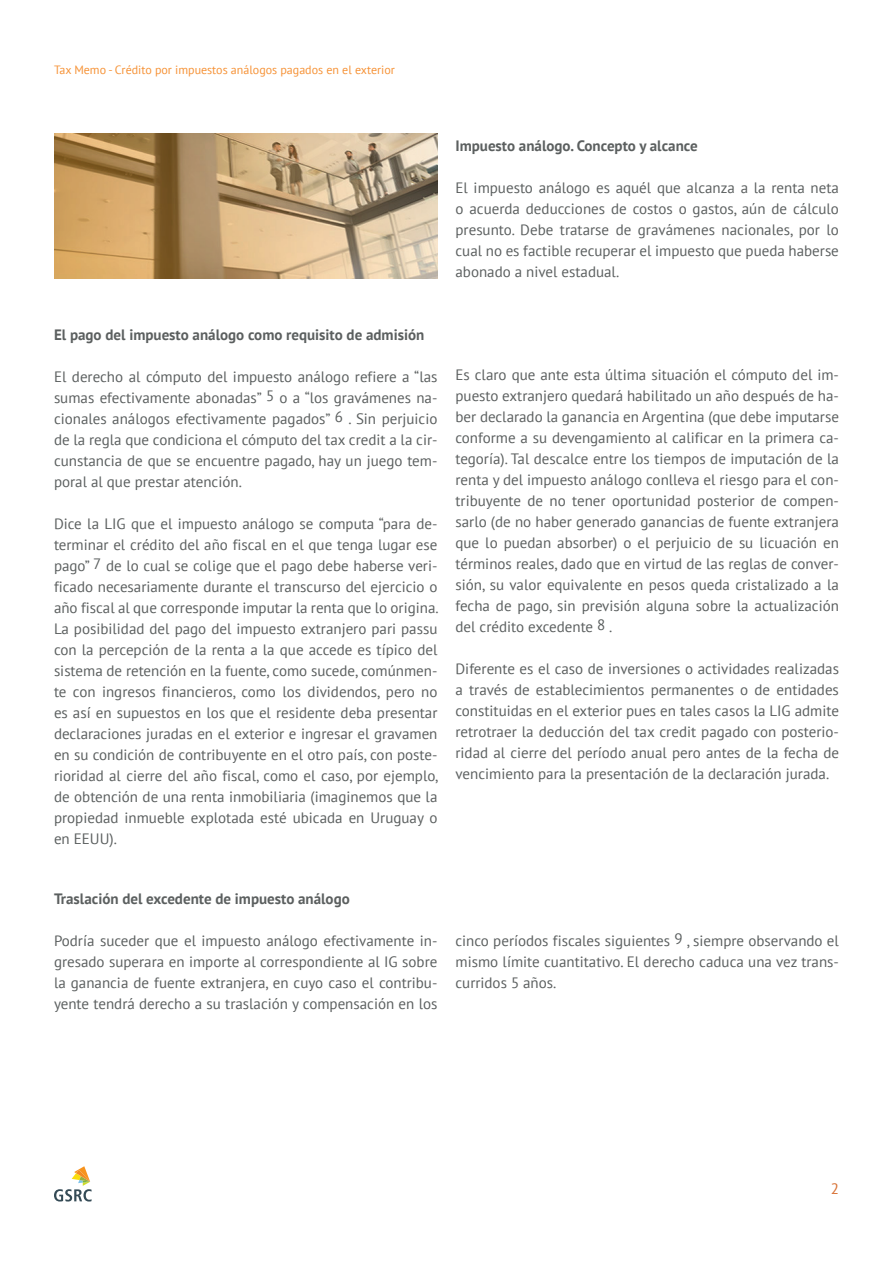
<style>
.page{position:relative;width:893px;height:1263px;background:#fff}
.page>*{position:absolute;margin:0;border:0;box-sizing:border-box;transform-origin:0 0}
.t1{font:15px/21px "PT Sans";color:#5b5f5f;text-align:justify}
.t2{font:700 15px "PT Sans";color:#5b5f5f}
.t3{font:15px "PT Sans";color:#d76f32}
.t4{font:12px "PT Sans";color:#f69236}
</style>
<div class="page">
<svg style="left:54px;top:1166px;width:38px;height:35px"></svg>
<img style="left:55px;top:134px;width:382px;height:145px">
<p class="t4" style="left:54px;top:62px;width:342px">Tax Memo - Crédito por impuestos análogos pagados en el exterior</p>
<p class="t2" style="left:455px;top:136px;width:244px">Impuesto análogo. Concepto y alcance</p>
<p class="t1" style="left:455px;top:177px;width:385px">El impuesto análogo es aquél que alcanza a la renta neta o acuerda deducciones de costos o gastos, aún de cálculo presunto. Debe tratarse de gravámenes nacionales, por lo cual no es factible recuperar el impuesto que pueda haberse abonado a nivel estadual.</p>
<p class="t2" style="left:54px;top:324px;width:372px">El pago del impuesto análogo como requisito de admisión</p>
<p class="t1" style="left:54px;top:365px;width:385px">El derecho al cómputo del impuesto análogo refiere a “las sumas efectivamente abonadas” 5 o a “los gravámenes na&shy;cionales análogos efectivamente pagados” 6 . Sin perjuicio de la regla que condiciona el cómputo del tax credit a la cir&shy;cunstancia de que se encuentre pagado, hay un juego tem&shy;poral al que prestar atención.</p>
<p class="t1" style="left:54px;top:512px;width:386px">Dice la LIG que el impuesto análogo se computa “para de&shy;terminar el crédito del año fiscal en el que tenga lugar ese pago” 7 de lo cual se colige que el pago debe haberse veri&shy;ficado necesariamente durante el transcurso del ejercicio o año fiscal al que corresponde imputar la renta que lo origina.<br>La posibilidad del pago del impuesto extranjero pari passu con la percepción de la renta a la que accede es típico del sistema de retención en la fuente, como sucede, comúnmen&shy;te con ingresos financieros, como los dividendos, pero no es así en supuestos en los que el residente deba presentar declaraciones juradas en el exterior e ingresar el gravamen en su condición de contribuyente en el otro país, con poste&shy;rioridad al cierre del año fiscal, como el caso, por ejemplo, de obtención de una renta inmobiliaria (imaginemos que la propiedad inmueble explotada esté ubicada en Uruguay o en EEUU).</p>
<p class="t1" style="left:455px;top:364px;width:385px">Es claro que ante esta última situación el cómputo del im&shy;puesto extranjero quedará habilitado un año después de ha&shy;ber declarado la ganancia en Argentina (que debe imputarse conforme a su devengamiento al calificar en la primera ca&shy;tegoría). Tal descalce entre los tiempos de imputación de la renta y del impuesto análogo conlleva el riesgo para el con&shy;tribuyente de no tener oportunidad posterior de compen&shy;sarlo (de no haber generado ganancias de fuente extranjera que lo puedan absorber) o el perjuicio de su licuación en términos reales, dado que en virtud de las reglas de conver&shy;sión, su valor equivalente en pesos queda cristalizado a la fecha de pago, sin previsión alguna sobre la actualización del crédito excedente 8 .</p>
<p class="t1" style="left:455px;top:658px;width:385px">Diferente es el caso de inversiones o actividades realizadas a través de establecimientos permanentes o de entidades constituidas en el exterior pues en tales casos la LIG admite retrotraer la deducción del tax credit pagado con posterio&shy;ridad al cierre del período anual pero antes de la fecha de vencimiento para la presentación de la declaración jurada.</p>
<p class="t2" style="left:54px;top:889px;width:297px">Traslación del excedente de impuesto análogo</p>
<p class="t1" style="left:54px;top:930px;width:385px">Podría suceder que el impuesto análogo efectivamente in&shy;gresado superara en importe al correspondiente al IG sobre la ganancia de fuente extranjera, en cuyo caso el contribu&shy;yente tendrá derecho a su traslación y compensación en los</p>
<p class="t1" style="left:455px;top:929px;width:385px">cinco períodos fiscales siguientes 9 , siempre observando el mismo límite cuantitativo. El derecho caduca una vez trans&shy;curridos 5 años.</p>
<p class="t3" style="left:831px;top:1179px;width:10px">2</p>
</div>
